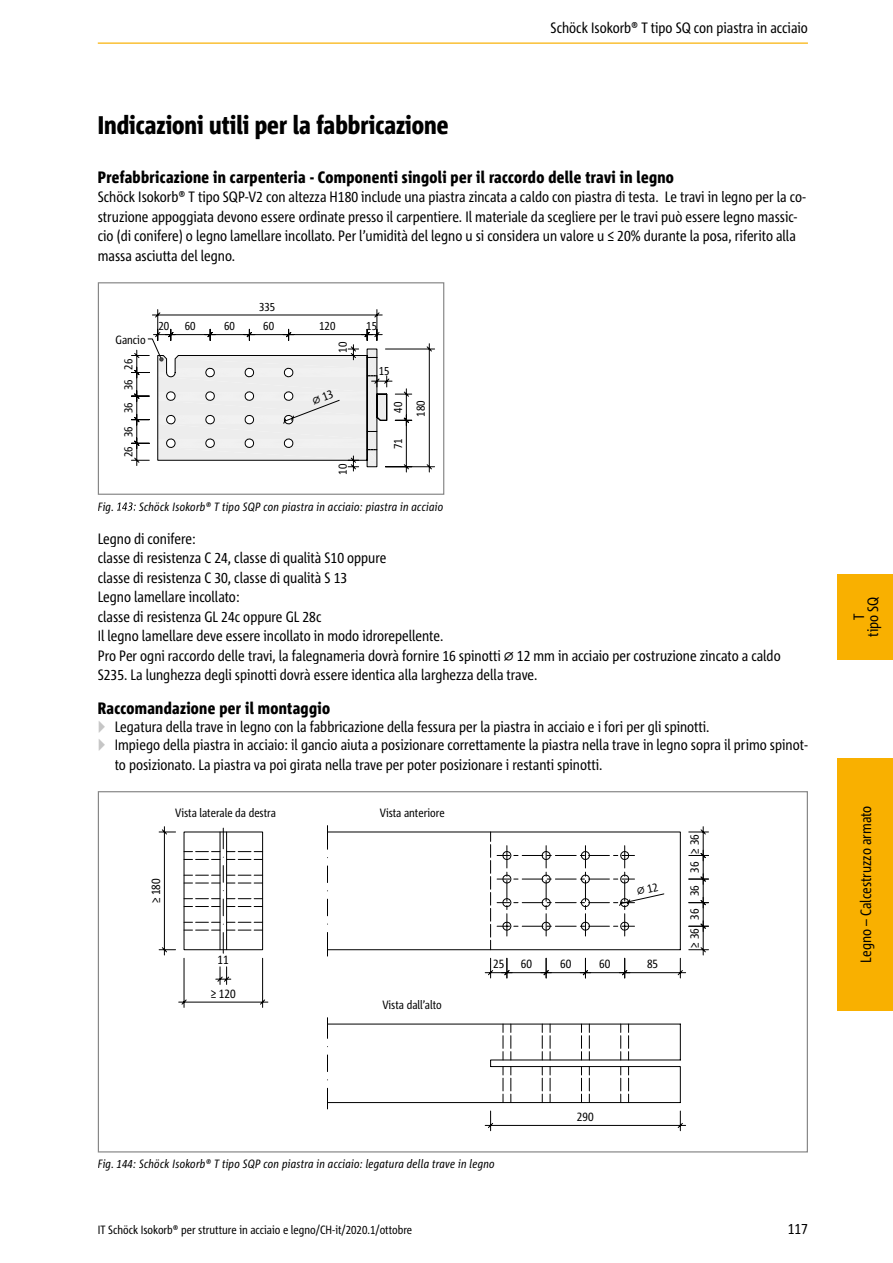
<style>
.page{position:relative;width:893px;height:1263px;background:#fff}
.page>*{position:absolute;margin:0;border:0;box-sizing:border-box;transform-origin:0 0}
.t1{font:800 condensed 25.5px "Corpid Schoeck";color:#000}
.t2{font:800 condensed 16.5px "Corpid Schoeck";letter-spacing:.02em;color:#000}
.t3{font:condensed 15px/19.5px "Corpid Schoeck";color:#000}
.t4{font:12.45px "Corpid Cd Schoeck";color:#000}
.t5{font:condensed 12px "Corpid Schoeck";color:#000}
.t6{font:italic condensed 12px "Corpid Schoeck";letter-spacing:.02em;color:#000}
.s1{color:#c6c6c6}
</style>
<div class="page">
<div style="left:838px;top:758px;width:55px;height:252px;background:#f9b000"></div>
<div style="left:838px;top:574px;width:55px;height:85px;background:#f9b000"></div>
<hr style="left:98px;top:43px;width:710px;height:1px;background:#f9b000">
<svg style="left:131px;top:309px;width:304px;height:164px"></svg>
<div style="left:98px;top:282px;width:346px;height:213px;border:1px solid #878787"></div>
<svg style="left:117px;top:502px;width:19px;height:9px"></svg>
<svg style="left:485px;top:1110px;width:201px;height:21px"></svg>
<svg style="left:268px;top:831px;width:413px;height:272px"></svg>
<svg style="left:159px;top:826px;width:109px;height:182px"></svg>
<svg style="left:148px;top:338px;width:240px;height:130px"></svg>
<svg style="left:485px;top:826px;width:224px;height:152px"></svg>
<h1 class="t1" style="left:98px;top:109px;width:352px">Indicazioni utili per la fabbricazione</h1>
<p class="t3" style="left:551px;top:18px;width:259px">Schöck Isokorb® T tipo SQ con piastra in acciaio</p>
<p class="t2" style="left:98px;top:167px;width:578px">Prefabbricazione in carpenteria - Componenti singoli per il raccordo delle travi in legno</p>
<p class="t3" style="left:98px;top:187px;width:709px">Schöck Isokorb® T tipo SQP-V2 con altezza H180 include una piastra zincata a caldo con piastra di testa. Le travi in legno per la co&shy;struzione appoggiata devono essere ordinate presso il carpentiere. Il materiale da scegliere per le travi può essere legno massic&shy;cio (di conifere) o legno lamellare incollato. Per l’umidità del legno u si considera un valore u ≤ 20% durante la posa, riferito alla massa asciutta del legno.</p>
<p class="t5" style="left:259px;top:299px;width:18px">335</p>
<p class="t5" style="left:115px;top:332px;width:32px">Gancio</p>
<p class="t5" style="left:121px;top:437px;width:80px;rotate:-90deg">36 36 36 26</p>
<p class="t5" style="left:121px;top:457px;width:12px;rotate:-90deg">26</p>
<p class="t5" style="left:159px;top:318px;width:12px">20</p>
<p class="t5" style="left:185px;top:318px;width:12px">60</p>
<p class="t5" style="left:224px;top:318px;width:12px">60</p>
<p class="t5" style="left:263px;top:318px;width:12px">60</p>
<p class="t5" style="left:319px;top:318px;width:18px">120</p>
<p class="t5" style="left:366px;top:318px;width:12px">15</p>
<p class="t5" style="left:335px;top:353px;width:12px;rotate:-90deg">10</p>
<p class="t5" style="left:335px;top:475px;width:12px;rotate:-90deg">10</p>
<p class="t5" style="left:379px;top:363px;width:12px">15</p>
<p class="t5" style="left:390px;top:413px;width:12px;rotate:-90deg">40</p>
<p class="t5" style="left:390px;top:449px;width:12px;rotate:-90deg">71</p>
<p class="t5" style="left:413px;top:416px;width:18px;rotate:-90deg">180</p>
<p class="t6" style="left:98px;top:499px;width:18px">Fig.</p>
<p class="t6" style="left:139px;top:499px;width:306px">Schöck Isokorb® T tipo SQP con piastra in acciaio: piastra in acciaio</p>
<p class="t3" style="left:98px;top:528px;width:684px">Legno di conifere:<br>classe di resistenza C 24, classe di qualità S10 oppure<br>classe di resistenza C 30, classe di qualità S 13<br>Legno lamellare incollato:<br>classe di resistenza GL 24c oppure GL 28c<br>Il legno lamellare deve essere incollato in modo idrorepellente.<br>Pro Per ogni raccordo delle travi, la falegnameria dovrà fornire 16 spinotti ⌀ 12 mm in acciaio per costruzione zincato a caldo S235. La lunghezza degli spinotti dovrà essere identica alla larghezza della trave.</p>
<p class="t2" style="left:98px;top:698px;width:234px">Raccomandazione per il montaggio</p>
<p class="t3" style="left:98px;top:718px;width:711px;line-height:18.1px"><span class="s1">▶</span> Legatura della trave in legno con la fabbricazione della fessura per la piastra in acciaio e i fori per gli spinotti.<br><span class="s1">▶</span> Impiego della piastra in acciaio: il gancio aiuta a posizionare correttamente la piastra nella trave in legno sopra il primo spinot-</p>
<p class="t3" style="left:115px;top:755px;width:489px">to posizionato. La piastra va poi girata nella trave per poter posizionare i restanti spinotti.</p>
<p class="t5" style="left:175px;top:805px;width:102px">Vista laterale da destra</p>
<p class="t4" style="left:148px;top:903px;width:27px;rotate:-90deg">≥ 180</p>
<p class="t4" style="left:218px;top:952px;width:13px">11</p>
<p class="t4" style="left:211px;top:985px;width:27px">≥ 120</p>
<p class="t5" style="left:380px;top:805px;width:66px">Vista anteriore</p>
<p class="t5" style="left:382px;top:997px;width:61px">Vista dall’alto</p>
<p class="t4" style="left:493px;top:956px;width:13px">25</p>
<p class="t4" style="left:521px;top:956px;width:13px">60</p>
<p class="t4" style="left:560px;top:956px;width:13px">60</p>
<p class="t4" style="left:599px;top:956px;width:13px">60</p>
<p class="t4" style="left:647px;top:956px;width:13px">85</p>
<p class="t4" style="left:687px;top:948px;width:115px;rotate:-90deg">≥ 36 36 36 36 ≥ 36</p>
<p class="t6" style="left:98px;top:1156px;width:398px">Fig. 144: Schöck Isokorb® T tipo SQP con piastra in acciaio: legatura della trave in legno</p>
<p class="t5" style="left:98px;top:1222px;width:316px">IT Schöck Isokorb® per strutture in acciaio e legno/CH-it/2020.1/ottobre</p>
<p class="t4" style="left:577px;top:1109px;width:18px">290</p>
<p class="t3" style="left:788px;top:1219px;width:22px">117</p>
<p class="t3" style="left:852px;top:637px;width:42px;line-height:14.1px;text-align:center;rotate:-90deg">T<br>tipo SQ</p>
<p class="t3" style="left:856px;top:962px;width:158px;rotate:-90deg">Legno – Calcestruzzo armato</p>
</div>
